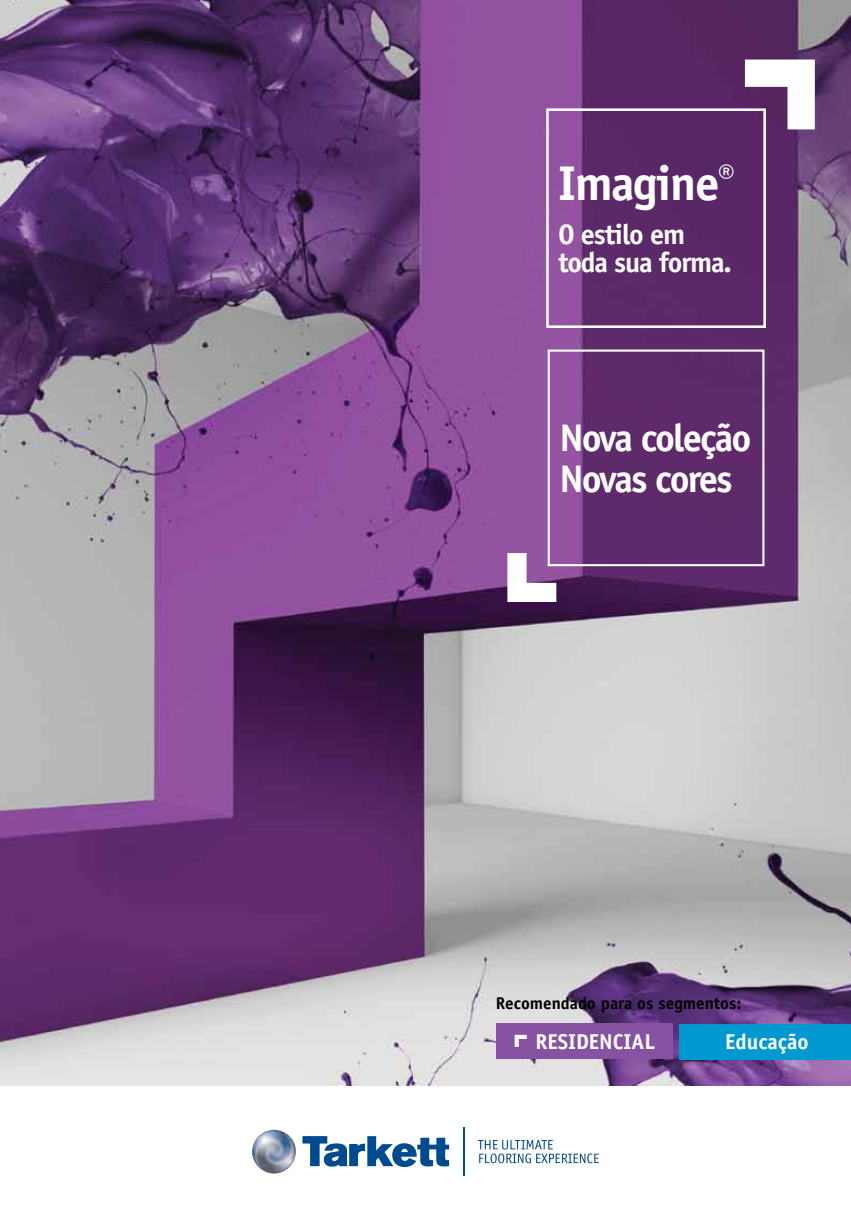
<style>
.page{position:relative;width:851px;height:1212px;background:#fff}
.page>*{position:absolute;margin:0;border:0;box-sizing:border-box;transform-origin:0 0}
.t1{font:700 48.9px "Officina Sans Std";letter-spacing:-.03em;color:#fff}
.t2{font:700 38.55px "Officina Sans Std";letter-spacing:-.05em;color:#fff}
.t3{font:700 28.35px/28.3px "Officina Sans Std";letter-spacing:-.04em;color:#fff}
.t4{font:700 21.6px "Officina Sans Std";color:#fff}
.t5{font:700 17.1px "Officina Sans Std";color:#000}
</style>
<div class="page">
<img style="left:0;top:0;width:850px;height:1086px">
<svg style="left:302px;top:1136px;width:147px;height:31px"></svg>
<svg style="left:478px;top:1140px;width:120px;height:23px"></svg>
<img style="left:252px;top:1130px;width:44px;height:43px;border-radius:22px">
<hr style="left:463px;top:1127px;width:2px;height:49px;background:#004a8f">
<svg style="left:744px;top:60px;width:70px;height:69px"></svg>
<svg style="left:507px;top:553px;width:49px;height:49px"></svg>
<div style="left:546px;top:108px;width:219px;height:220px;border:3px solid #fff"></div>
<div style="left:547px;top:349px;width:217px;height:217px;border:2px solid #fff"></div>
<div style="left:496px;top:1023px;width:177px;height:35px;background:#8652a1"></div>
<div style="left:679px;top:1024px;width:171px;height:35px;background:#0098d1"></div>
<svg style="left:514px;top:1035px;width:12px;height:12px"></svg>
<h1 class="t1" style="left:558px;top:153px;width:178px">Imagine<sup>®</sup></h1>
<h3 class="t3" style="left:558px;top:219px;width:175px">O estilo em toda sua forma.</h3>
<h2 class="t2" style="left:559px;top:414px;width:193px">Nova coleção</h2>
<h2 class="t2" style="left:559px;top:455px;width:174px">Novas cores</h2>
<p class="t5" style="left:495px;top:993px;width:247px">Recomendado para os segmentos:</p>
<p class="t4" style="left:535px;top:1028px;width:121px">RESIDENCIAL</p>
<p class="t4" style="left:725px;top:1028px;width:85px">Educação</p>
</div>
